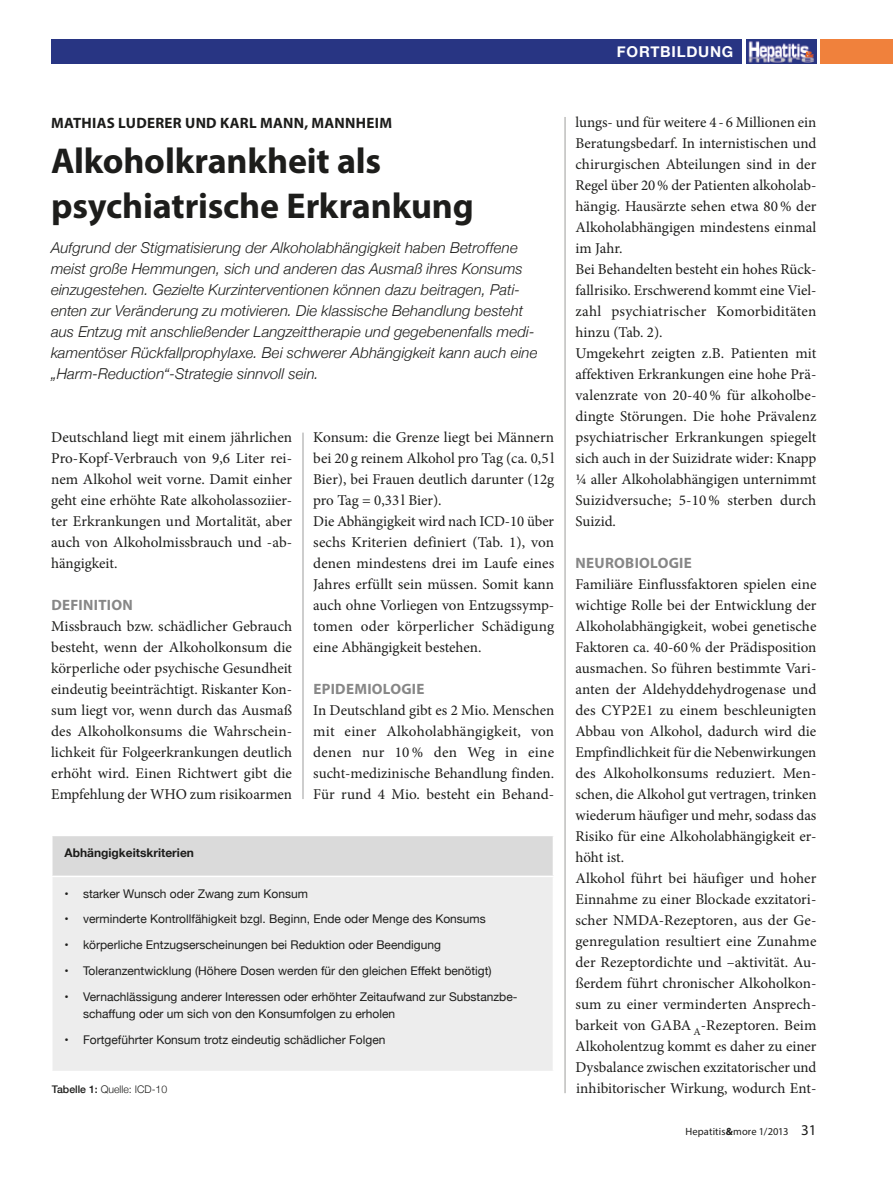
<style>
.page{position:relative;width:893px;height:1191px;background:#fff}
.page>*{position:absolute;margin:0;border:0;box-sizing:border-box;transform-origin:0 0}
.t1{font:700 36px/45px "Myriad Pro";letter-spacing:-.005em;color:#1d1d1b}
.t2{font:15px/21px "Minion Pro";color:#1d1d1b}
.t3{font:italic 300 15px/21px "Helvetica Neue";letter-spacing:.005em;color:#1d1d1b}
.t4{font:700 15px "Myriad Pro";letter-spacing:.02em;color:#1d1d1b}
.t5{font:700 15px "Helvetica Neue";letter-spacing:.05em;color:#fff}
.t6{font:12px/17.2px "Helvetica Neue";color:#1d1d1b}
.t7{font:700 12px "Helvetica Neue";color:#1d1d1b}
.t8{font:10.5px "Myriad Pro";letter-spacing:.01em;color:#1d1d1b}
.t9{font:300 10.5px "Helvetica Neue";color:#1d1d1b}
.s1{font-family:"Myriad Pro";font-weight:700;color:#878787}
.s2{font-weight:500}
.s3{font-weight:700}
.s4{font-size:15px}
</style>
<div class="page">
<div style="left:821px;top:39px;width:72px;height:25px;background:#f0813c"></div>
<div style="left:51px;top:39px;width:691px;height:25px;background:#283583"></div>
<img style="left:746px;top:39px;width:70px;height:25px">
<div style="left:52px;top:835px;width:501px;height:41px;background:#dadada"></div>
<div style="left:52px;top:876px;width:501px;height:195px;background:#ededed"></div>
<hr style="left:51px;top:834px;width:503px;height:2px;background:#fff">
<hr style="left:51px;top:836px;width:2px;height:39px;background:#fff">
<hr style="left:51px;top:875px;width:503px;height:2px;background:#fff">
<hr style="left:51px;top:877px;width:2px;height:193px;background:#fff">
<hr style="left:51px;top:1070px;width:503px;height:2px;background:#fff">
<hr style="left:565px;top:117px;width:1px;height:976px;background:#9d9d9c">
<hr style="left:303px;top:432px;width:1px;height:367px;background:#9d9d9c">
<p class="t5" style="left:617px;top:39px;width:118px">Fortbildung</p>
<p class="t4" style="left:51px;top:113px;width:342px">MATHIAS LUDERER UND KARL MANN, MANNHEIM</p>
<p class="t1" style="left:51px;top:137px;width:424px">ALKOHOLKRANKHEIT ALS<br>PSYCHIATRISCHE ERKRANKUNG</p>
<p class="t3" style="left:51px;top:236px;width:488px">Aufgrund der Stigmatisierung der Alkoholabhängigkeit haben Betroffene meist große Hemmungen, sich und anderen das Ausmaß ihres Konsums einzugestehen. Gezielte Kurzinterventionen können dazu beitragen, Pati&shy;enten zur Veränderung zu motivieren. Die klassische Behandlung besteht aus Entzug mit anschließender Langzeittherapie und gegebenenfalls medi&shy;kamentöser Rückfallprophylaxe. Bei schwerer Abhängigkeit kann auch eine „Harm-Reduction“-Strategie sinnvoll sein.</p>
<p class="t2" style="left:51px;top:427px;width:243px;text-align:justify">Deutschland liegt mit einem jährlichen Pro-Kopf-Verbrauch von 9,6 Liter rei&shy;nem Alkohol weit vorne. Damit einher geht eine erhöhte Rate alkoholassoziier&shy;ter Erkrankungen und Mortalität, aber auch von Alkoholmissbrauch und -ab&shy;hängigkeit.</p>
<p class="t2" style="left:51px;top:595px;width:242px"><span class="s1">DEFINITION<br></span>Missbrauch bzw. schädlicher Gebrauch besteht, wenn der Alkoholkonsum die körperliche oder psychische Gesundheit eindeutig beeinträchtigt. Riskanter Kon&shy;sum liegt vor, wenn durch das Ausmaß des Alkoholkonsums die Wahrschein&shy;lichkeit für Folgeerkrankungen deutlich erhöht wird. Einen Richtwert gibt die Empfehlung der WHO zum risikoarmen</p>
<p class="t2" style="left:313px;top:427px;width:242px">Konsum: die Grenze liegt bei Männern bei 20 g reinem Alkohol pro Tag (ca. 0,5 l Bier), bei Frauen deutlich darunter (12g pro Tag = 0,33 l Bier).<br>Die Abhängigkeit wird nach ICD-10 über sechs Kriterien definiert (Tab. 1), von denen mindestens drei im Laufe eines Jahres erfüllt sein müssen. Somit kann auch ohne Vorliegen von Entzugssymp&shy;tomen oder körperlicher Schädigung eine Abhängigkeit bestehen.</p>
<p class="t2" style="left:313px;top:679px;width:242px"><span class="s1">EPIDEMIOLOGIE<br></span>In Deutschland gibt es 2 Mio. Menschen mit einer Alkoholabhängigkeit, von denen nur 10 % den Weg in eine sucht-medizinische Behandlung finden.<br>Für rund 4 Mio. besteht ein Behand-</p>
<p class="t7" style="left:65px;top:843px;width:131px">Abhängigkeitskriterien</p>
<p class="t6" style="left:65px;top:885px;width:245px">• starker Wunsch oder Zwang zum Konsum</p>
<p class="t6" style="left:65px;top:911px;width:423px">• verminderte Kontrollfähigkeit bzgl. Beginn, Ende oder Menge des Konsums</p>
<p class="t6" style="left:65px;top:937px;width:378px">• körperliche Entzugserscheinungen bei Reduktion oder Beendigung</p>
<p class="t6" style="left:65px;top:962px;width:429px">• Toleranzentwicklung (Höhere Dosen werden für den gleichen Effekt benötigt)</p>
<p class="t6" style="left:83px;top:988px;width:436px;text-indent:-18px">• Vernachlässigung anderer Interessen oder erhöhter Zeitaufwand zur Substanzbe&shy;schaffung oder um sich von den Konsumfolgen zu erholen</p>
<p class="t6" style="left:65px;top:1031px;width:322px">• Fortgeführter Konsum trotz eindeutig schädlicher Folgen</p>
<p class="t2" style="left:575px;top:112px;width:243px">lungs- und für weitere 4- 6 Millionen ein Beratungsbedarf. In internistischen und chirurgischen Abteilungen sind in der Regel über 20% der Patienten alkoholab&shy;hängig. Hausärzte sehen etwa 80% der Alkoholabhängigen mindestens einmal im Jahr.<br>Bei Behandelten besteht ein hohes Rück&shy;fallrisiko. Erschwerend kommt eine Viel&shy;zahl psychiatrischer Komorbiditäten hinzu (Tab. 2).<br>Umgekehrt zeigten z.B. Patienten mit affektiven Erkrankungen eine hohe Prä&shy;valenzrate von 20-40% für alkoholbe&shy;dingte Störungen. Die hohe Prävalenz psychiatrischer Erkrankungen spiegelt sich auch in der Suizidrate wider: Knapp ¼ aller Alkoholabhängigen unternimmt Suizidversuche; 5-10% sterben durch Suizid.</p>
<p class="t2" style="left:575px;top:553px;width:243px"><span class="s1">NEUROBIOLOGIE<br></span>Familiäre Einflussfaktoren spielen eine wichtige Rolle bei der Entwicklung der Alkoholabhängigkeit, wobei genetische Faktoren ca. 40-60% der Prädisposition ausmachen. So führen bestimmte Vari&shy;anten der Aldehyddehydrogenase und des CYP2E1 zu einem beschleunigten Abbau von Alkohol, dadurch wird die Empfindlichkeit für die Nebenwirkungen des Alkoholkonsums reduziert. Men&shy;schen, die Alkohol gut vertragen, trinken wiederum häufiger und mehr, sodass das Risiko für eine Alkoholabhängigkeit er&shy;höht ist.<br>Alkohol führt bei häufiger und hoher Einnahme zu einer Blockade exzitatori&shy;scher NMDA-Rezeptoren, aus der Ge&shy;genregulation resultiert eine Zunahme der Rezeptordichte und –aktivität. Au&shy;ßerdem führt chronischer Alkoholkon&shy;sum zu einer verminderten Ansprech&shy;barkeit von GABA <sub>A</sub>-Rezeptoren. Beim Alkoholentzug kommt es daher zu einer Dysbalance zwischen exzitatorischer und</p>
<p class="t9" style="left:52px;top:1080px;width:117px"><span class="s2">Tabelle 1:</span> Quelle: ICD-10</p>
<p class="t2" style="left:576px;top:1078px;width:242px">inhibitorischer Wirkung, wodurch Ent-</p>
<p class="t8" style="left:685px;top:1125px;width:133px">Hepatitis<span class="s3">&amp;</span>more 1/2013 <span class="s4">31</span></p>
</div>
